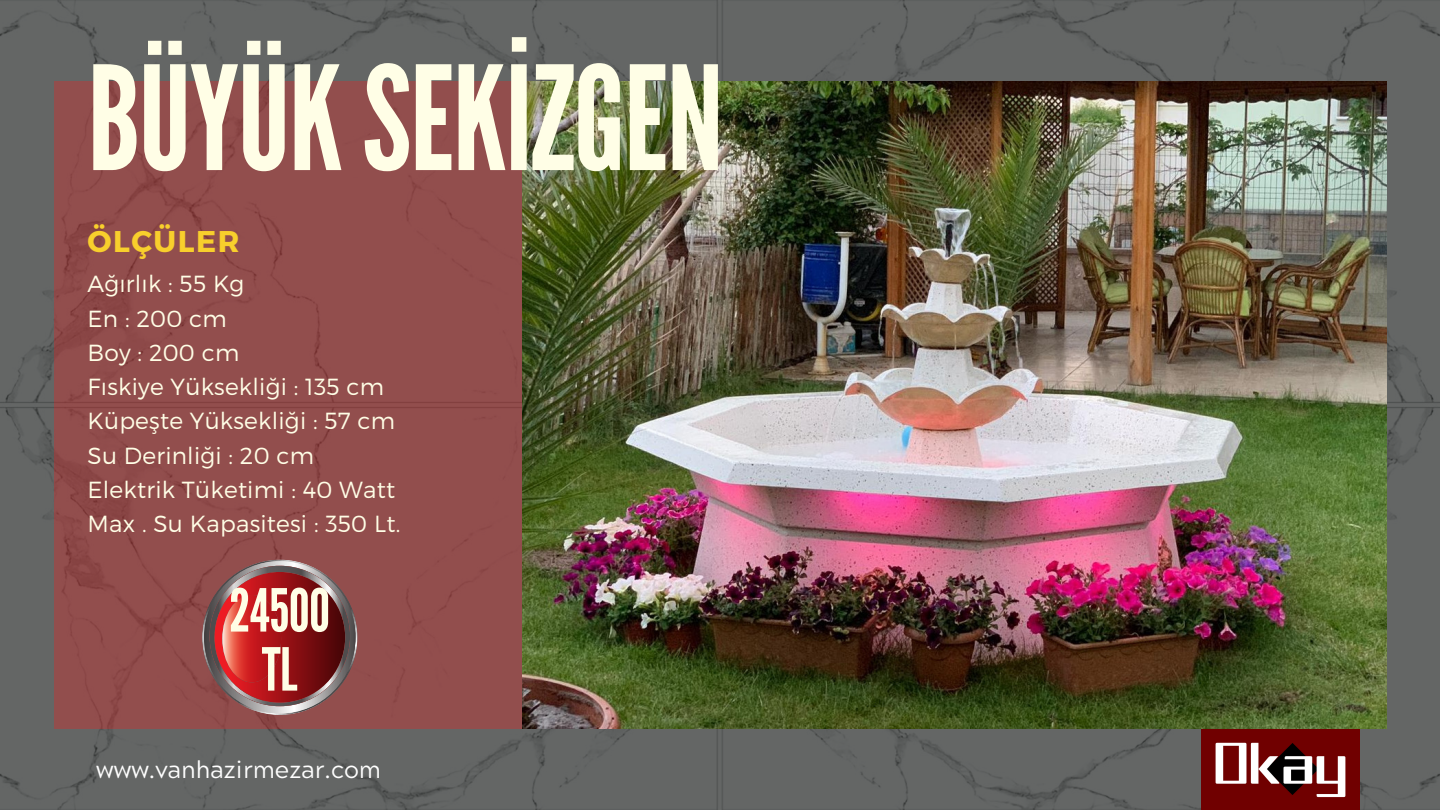
<style>
.page{position:relative;width:1440px;height:810px;background:#646665}
.page>*{position:absolute;margin:0;border:0;box-sizing:border-box;transform-origin:0 0}
.t1{font:144px "League Gothic";letter-spacing:-.01em;color:#fffee6}
.t2{font:59.2px/59px "League Gothic";letter-spacing:-.01em;color:#fffee6;text-align:center}
.t3{font:700 30px "Montserrat";letter-spacing:.05em;color:#f8cf2c}
.t4{font:24px "Acherus Grotesque";color:#fff}
.t5{font:300 23.3px/34.2px "Montserrat";letter-spacing:.01em;color:#fffee6}
</style>
<div class="page">
<div style="left:54px;top:81px;width:615px;height:648px;background:#924e4d"></div>
<img style="left:522px;top:81px;width:864px;height:648px">
<svg style="left:202px;top:560px;width:156px;height:155px"></svg>
<img style="left:222px;top:595px;width:59px;height:87px;border-radius:50%">
<img style="left:1202px;top:730px;width:157px;height:80px">
<h2 class="t1" style="left:88px;top:35px;width:638px">BÜYÜKSEKİZGEN</h2>
<p class="t3" style="left:88px;top:222px;width:153px">ÖLÇÜLER</p>
<p class="t5" style="left:88px;top:266px;width:158px">Ağırlık : 55 Kg</p>
<p class="t5" style="left:88px;top:300px;width:141px">En : 200 cm</p>
<p class="t5" style="left:88px;top:334px;width:153px">Boy : 200 cm</p>
<p class="t5" style="left:88px;top:369px;width:309px">Fıskiye Yüksekliği : 135 cm<br>Küpeşte Yüksekliği : 57 cm</p>
<p class="t5" style="left:88px;top:437px;width:228px">Su Derinliği : 20 cm</p>
<p class="t5" style="left:88px;top:471px;width:309px">Elektrik Tüketimi : 40 Watt</p>
<p class="t5" style="left:88px;top:505px;width:314px">Max . Su Kapasitesi : 350 Lt.</p>
<h3 class="t2" style="left:229px;top:582px;width:102px">24500<br>TL</h3>
<p class="t4" style="left:96px;top:760px;width:286px">www.vanhazirmezar.com</p>
</div>
